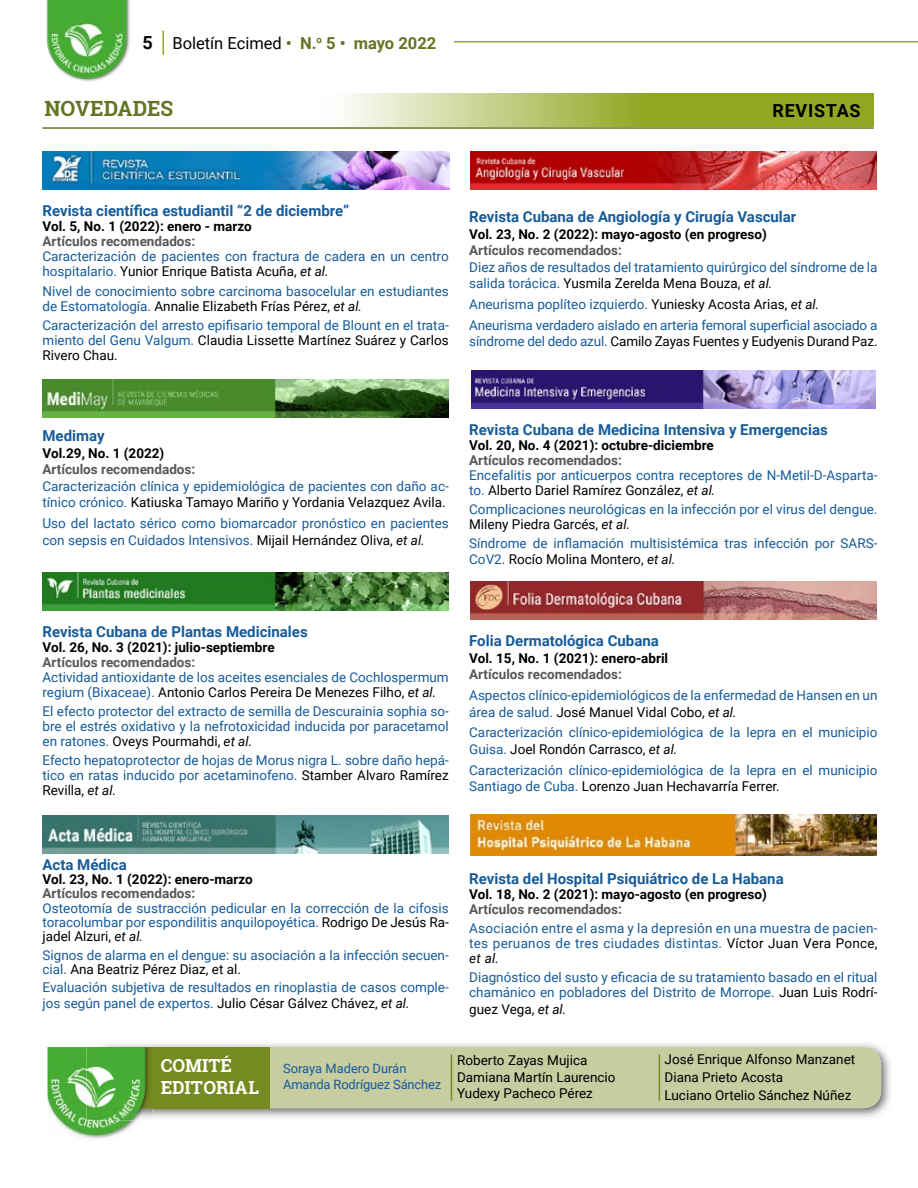
<style>
.page{position:relative;width:918px;height:1188px;background:#fff}
.page>*{position:absolute;margin:0;border:0;box-sizing:border-box;transform-origin:0 0}
.t1{font:700 21px "Roboto Slab";color:#637523}
.t2{font:700 18px/21.6px "Roboto Slab";color:#fff}
.t3{font:700 18px "Roboto";letter-spacing:.04em;color:#000}
.t4{font:16.5px "Roboto";color:#000}
.t5{font:700 15px "Roboto";color:#165b9a}
.t6{font:13.5px/15px "Roboto";color:#165b9a}
.t7{font:700 13.5px "Roboto";color:#000}
.t8{font:13.5px/16.5px "Roboto";color:#000}
.t9{font:700 13.5px "Roboto";color:#58585a}
.t10{font:12.9px/15.5px "Roboto";letter-spacing:-.01em;color:#165b9a}
.s1{font-weight:700;color:#637523}
.s2{color:#000}
.s3{font-style:italic;color:#000}
.s4{color:#165b9a}
.s5{font-style:italic}
</style>
<div class="page">
<hr style="left:454px;top:41px;width:464px;height:1px;background:#91a723">
<img style="left:46px;top:0;width:84px;height:82px">
<svg style="left:163px;top:31px;width:1px;height:24px"></svg>
<svg style="left:346px;top:94px;width:528px;height:33px;background:#aebe5e"></svg>
<hr style="left:43px;top:127px;width:831px;height:2px;background:#637523">
<img style="left:42px;top:152px;width:407px;height:38px">
<img style="left:42px;top:380px;width:407px;height:38px">
<img style="left:42px;top:572px;width:407px;height:38px">
<img style="left:43px;top:815px;width:406px;height:38px">
<img style="left:470px;top:152px;width:406px;height:38px">
<img style="left:471px;top:371px;width:405px;height:37px">
<img style="left:470px;top:582px;width:406px;height:38px">
<img style="left:470px;top:814px;width:406px;height:42px">
<img style="left:103px;top:1044px;width:787px;height:74px">
<div style="left:93px;top:1047px;width:788px;height:61px;background:#c7cca1;border-radius:18px"></div>
<hr style="left:451px;top:1054px;width:1px;height:47px;background:#758a21">
<hr style="left:659px;top:1054px;width:1px;height:47px;background:#758a21">
<div style="left:93px;top:1047px;width:177px;height:61px;background:#758a21"></div>
<img style="left:48px;top:1047px;width:90px;height:92px">
<img style="left:87px;top:1047px;width:66px;height:73px">
<img style="left:93px;top:1047px;width:60px;height:61px">
<h2 class="t3" style="left:142px;top:30px;width:12px">5</h2>
<p class="t4" style="left:172px;top:31px;width:265px">Boletín Ecimed <span class="s1">• N.</span><sup>o</sup> <span class="s1">5 • mayo 2022</span></p>
<h1 class="t1" style="left:44px;top:94px;width:130px">NOVEDADES</h1>
<h2 class="t3" style="left:773px;top:98px;width:90px">REVISTAS</h2>
<p class="t5" style="left:43px;top:200px;width:308px">Revista científica estudiantil “2 de diciembre”</p>
<p class="t7" style="left:43px;top:217px;width:211px">Vol. 5, No. 1 (2022): enero - marzo</p>
<p class="t9" style="left:43px;top:232px;width:154px">Artículos recomendados:</p>
<p class="t6" style="left:43px;top:248px;width:408px">Caracterización de pacientes con fractura de cadera en un centro hospitalario. <span class="s2">Yunior Enrique Batista Acuña,</span> <span class="s3">et al.</span></p>
<p class="t6" style="left:43px;top:283px;width:408px">Nivel de conocimiento sobre carcinoma basocelular en estudiantes de Estomatología. <span class="s2">Annalie Elizabeth Frías Pérez,</span> <span class="s3">et al.</span></p>
<p class="t6" style="left:43px;top:317px;width:408px;text-align:justify">Caracterización del arresto epifisario temporal de Blount en el trata&shy;miento del Genu Valgum. <span class="s2">Claudia Lissette Martínez Suárez y Carlos Rivero Chau.</span></p>
<p class="t5" style="left:469px;top:206px;width:329px">Revista Cubana de Angiología y Cirugía Vascular</p>
<p class="t7" style="left:469px;top:225px;width:299px">Vol. 23, No. 2 (2022): mayo-agosto (en progreso)</p>
<p class="t9" style="left:469px;top:241px;width:154px">Artículos recomendados:</p>
<p class="t6" style="left:469px;top:258px;width:410px;line-height:16.5px">Diez años de resultados del tratamiento quirúrgico del síndrome de la salida torácica. <span class="s2">Yusmila Zerelda Mena Bouza,</span> <span class="s3">et al.</span></p>
<p class="t6" style="left:469px;top:293px;width:410px;line-height:20.7px">Aneurisma poplíteo izquierdo. <span class="s2">Yuniesky Acosta Arias,</span> <span class="s3">et al.<br></span>Aneurisma verdadero aislado en arteria femoral superficial asociado a</p>
<p class="t8" style="left:469px;top:333px;width:410px"><span class="s4">síndrome del dedo azul.</span> Camilo Zayas Fuentes y Eudyenis Durand Paz.</p>
<p class="t5" style="left:43px;top:425px;width:64px">Medimay</p>
<p class="t7" style="left:43px;top:444px;width:123px">Vol.29, No. 1 (2022)</p>
<p class="t9" style="left:43px;top:460px;width:154px">Artículos recomendados:</p>
<p class="t6" style="left:43px;top:477px;width:408px;line-height:16.5px">Caracterización clínica y epidemiológica de pacientes con daño ac&shy;tínico crónico. <span class="s2">Katiuska Tamayo Mariño y Yordania Velazquez Avila.</span></p>
<p class="t6" style="left:43px;top:514px;width:408px;line-height:16.5px">Uso del lactato sérico como biomarcador pronóstico en pacientes con sepsis en Cuidados Intensivos. <span class="s2">Mijail Hernández Oliva,</span> <span class="s3">et al.</span></p>
<p class="t5" style="left:469px;top:419px;width:360px">Revista Cubana de Medicina Intensiva y Emergencias</p>
<p class="t7" style="left:469px;top:436px;width:246px">Vol. 20, No. 4 (2021): octubre-diciembre</p>
<p class="t9" style="left:469px;top:451px;width:154px">Artículos recomendados:</p>
<p class="t6" style="left:469px;top:467px;width:410px">Encefalitis por anticuerpos contra receptores de N-Metil-D-Asparta&shy;to. <span class="s2">Alberto Dariel Ramírez González,</span> <span class="s3">et al.</span></p>
<p class="t6" style="left:469px;top:501px;width:410px">Complicaciones neurológicas en la infección por el virus del dengue.<br><span class="s2">Mileny Piedra Garcés,</span> <span class="s3">et al.</span></p>
<p class="t6" style="left:469px;top:535px;width:410px;line-height:15.8px">Síndrome de inflamación multisistémica tras infección por SARS-<br>CoV2. <span class="s2">Rocío Molina Montero,</span> <span class="s3">et al.</span></p>
<p class="t5" style="left:43px;top:621px;width:267px">Revista Cubana de Plantas Medicinales</p>
<p class="t7" style="left:43px;top:637px;width:234px">Vol. 26, No. 3 (2021): julio-septiembre</p>
<p class="t9" style="left:43px;top:652px;width:154px">Artículos recomendados:</p>
<p class="t6" style="left:43px;top:669px;width:408px">Actividad antioxidante de los aceites esenciales de Cochlospermum regium (Bixaceae). <span class="s2">Antonio Carlos Pereira De Menezes Filho,</span> <span class="s3">et al.</span></p>
<p class="t6" style="left:43px;top:703px;width:408px;text-align:justify">El efecto protector del extracto de semilla de Descurainia sophia so&shy;bre el estrés oxidativo y la nefrotoxicidad inducida por paracetamol en ratones. <span class="s2">Oveys Pourmahdi,</span> <span class="s3">et al.</span></p>
<p class="t6" style="left:43px;top:752px;width:408px;text-align:justify">Efecto hepatoprotector de hojas de Morus nigra L. sobre daño hepá&shy;tico en ratas inducido por acetaminofeno. <span class="s2">Stamber Alvaro Ramírez Revilla,</span> <span class="s3">et al.</span></p>
<p class="t5" style="left:469px;top:630px;width:191px">Folia Dermatológica Cubana</p>
<p class="t7" style="left:469px;top:649px;width:201px">Vol. 15, No. 1 (2021): enero-abril</p>
<p class="t9" style="left:469px;top:665px;width:154px">Artículos recomendados:</p>
<p class="t6" style="left:469px;top:686px;width:410px;line-height:16.5px">Aspectos clínico-epidemiológicos de la enfermedad de Hansen en un área de salud. <span class="s2">José Manuel Vidal Cobo,</span> <span class="s3">et al.</span></p>
<p class="t6" style="left:469px;top:724px;width:410px;line-height:16.5px">Caracterización clínico-epidemiológica de la lepra en el municipio<br>Guisa. <span class="s2">Joel Rondón Carrasco,</span> <span class="s3">et al.</span></p>
<p class="t6" style="left:469px;top:761px;width:410px;line-height:16.5px">Caracterización clínico-epidemiológica de la lepra en el municipio<br>Santiago de Cuba. <span class="s2">Lorenzo Juan Hechavarría Ferrer.</span></p>
<p class="t5" style="left:43px;top:854px;width:86px">Acta Médica</p>
<p class="t7" style="left:43px;top:870px;width:212px">Vol. 23, No. 1 (2022): enero-marzo</p>
<p class="t9" style="left:43px;top:884px;width:154px">Artículos recomendados:</p>
<p class="t6" style="left:43px;top:900px;width:408px;line-height:14.2px;text-align:justify">Osteotomía de sustracción pedicular en la corrección de la cifosis toracolumbar por espondilitis anquilopoyética. <span class="s2">Rodrigo De Jesús Ra&shy;jadel Alzuri,</span> <span class="s3">et al.</span></p>
<p class="t6" style="left:43px;top:947px;width:408px;line-height:14.2px">Signos de alarma en el dengue: su asociación a la infección secuen&shy;cial. <span class="s2">Ana Beatriz Pérez Diaz, et al.</span></p>
<p class="t6" style="left:43px;top:979px;width:408px;line-height:15.8px">Evaluación subjetiva de resultados en rinoplastia de casos comple&shy;jos según panel de expertos. <span class="s2">Julio César Gálvez Chávez,</span> <span class="s3">et al.</span></p>
<p class="t5" style="left:469px;top:868px;width:316px">Revista del Hospital Psiquiátrico de La Habana</p>
<p class="t7" style="left:469px;top:885px;width:299px">Vol. 18, No. 2 (2021): mayo-agosto (en progreso)</p>
<p class="t9" style="left:469px;top:900px;width:154px">Artículos recomendados:</p>
<p class="t6" style="left:469px;top:920px;width:410px;text-align:justify">Asociación entre el asma y la depresión en una muestra de pacien&shy;tes peruanos de tres ciudades distintas. <span class="s2">Víctor Juan Vera Ponce, </span><span class="s3">et al.</span></p>
<p class="t6" style="left:469px;top:970px;width:410px">Diagnóstico del susto y eficacia de su tratamiento basado en el ritual chamánico en pobladores del Distrito de Morrope. <span class="s2">Juan Luis Rodrí-</span></p>
<p class="t8" style="left:469px;top:1000px;width:99px">guez Vega, <span class="s5">et al.</span></p>
<h2 class="t2" style="left:161px;top:1055px;width:100px">COMITÉ<br>EDITORIAL</h2>
<p class="t10" style="left:283px;top:1060px;width:160px">Soraya Madero Durán<br>Amanda Rodríguez Sánchez</p>
<p class="t8" style="left:457px;top:1052px;width:160px">Roberto Zayas Mujica<br>Damiana Martín Laurencio<br>Yudexy Pacheco Pérez</p>
<p class="t8" style="left:665px;top:1050px;width:192px;line-height:18px">José Enrique Alfonso Manzanet<br>Diana Prieto Acosta<br>Luciano Ortelio Sánchez Núñez</p>
</div>
